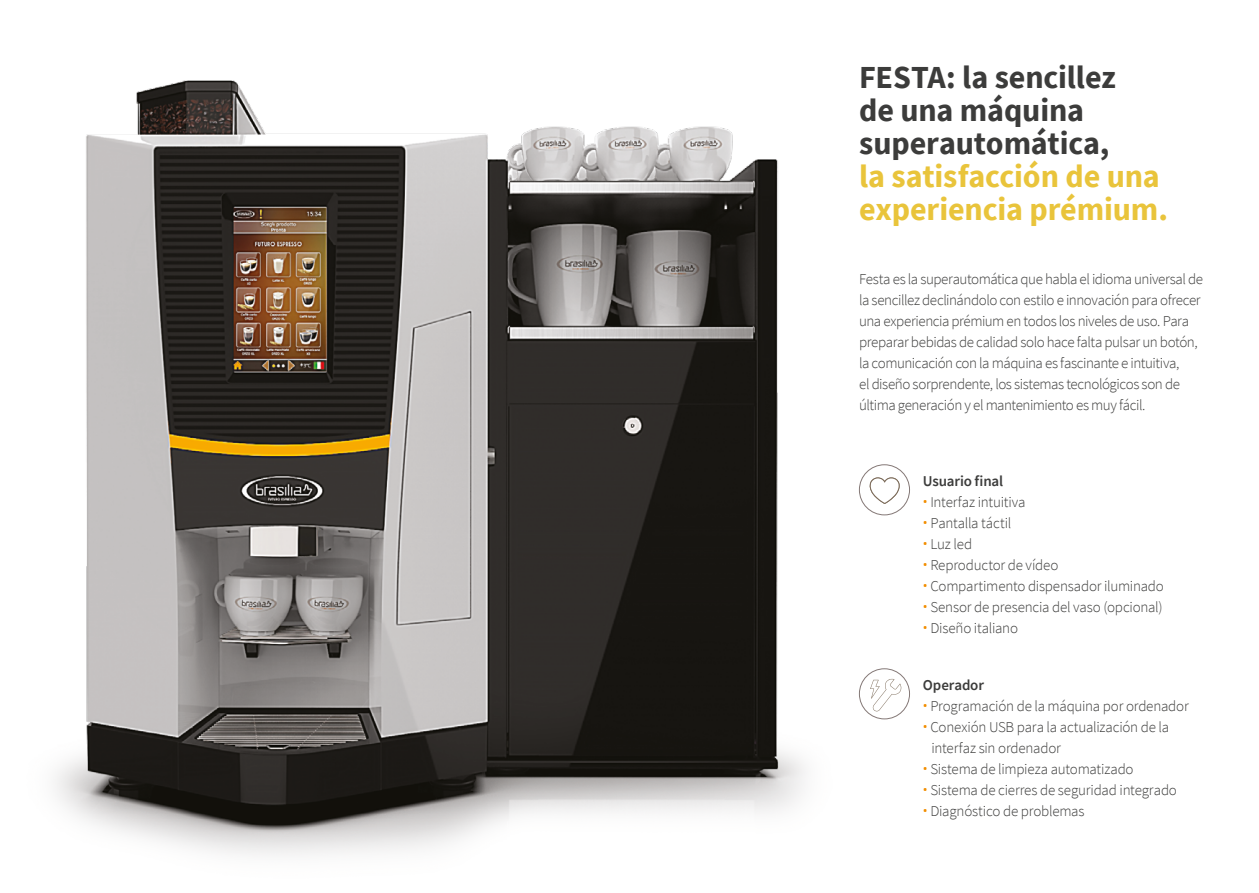
<style>
.page{position:relative;width:1259px;height:893px;background:#fff}
.page>*{position:absolute;margin:0;border:0;box-sizing:border-box;transform-origin:0 0}
.t1{font:700 32.1px/33px "Source Sans Pro";letter-spacing:-.005em;color:#3c3c3b}
.t2{font:700 32.1px/33px "Source Sans Pro";letter-spacing:-.005em;color:#e9c43b}
.t3{font:300 15px/21px "Source Sans Pro";letter-spacing:-.02em;color:#3c3c3b}
.t4{font:600 15px "Source Sans Pro";letter-spacing:-.01em;color:#3c3c3b}
.s1{font-family:"Roboto";color:#f28e00}
</style>
<div class="page">
<img style="left:55px;top:80px;width:855px;height:775px">
<div style="left:859px;top:465px;width:50px;height:50px;border:1px solid #847876;border-radius:50%"></div>
<svg style="left:870px;top:477px;width:29px;height:27px"></svg>
<div style="left:859px;top:668px;width:50px;height:51px;border:1px solid #847876;border-radius:50%"></div>
<svg style="left:870px;top:678px;width:31px;height:33px"></svg>
<h1 class="t1" style="left:859px;top:60px;width:258px">FESTA: la sencillez de una máquina superautomática,</h1>
<h1 class="t2" style="left:859px;top:159px;width:310px">la satisfacción de una experiencia prémium.</h1>
<p class="t3" style="left:859px;top:268px;width:345px">Festa es la superautomática que habla el idioma universal de la sencillez declinándolo con estilo e innovación para ofrecer una experiencia prémium en todos los niveles de uso. Para preparar bebidas de calidad solo hace falta pulsar un botón, la comunicación con la máquina es fascinante e intuitiva,<br>el diseño sorprendente, los sistemas tecnológicos son de última generación y el mantenimiento es muy fácil.</p>
<p class="t4" style="left:923px;top:472px;width:82px">Usuario final</p>
<p class="t3" style="left:923px;top:492px;width:104px"><span class="s1">•</span> Interfaz intuitiva</p>
<p class="t3" style="left:923px;top:513px;width:90px"><span class="s1">•</span> Pantalla táctil</p>
<p class="t3" style="left:923px;top:534px;width:51px"><span class="s1">•</span> Luz led</p>
<p class="t3" style="left:923px;top:555px;width:137px"><span class="s1">•</span> Reproductor de vídeo</p>
<p class="t3" style="left:923px;top:576px;width:242px"><span class="s1">•</span> Compartimento dispensador iluminado</p>
<p class="t3" style="left:923px;top:597px;width:241px"><span class="s1">•</span> Sensor de presencia del vaso (opcional)</p>
<p class="t3" style="left:923px;top:618px;width:97px"><span class="s1">•</span> Diseño italiano</p>
<p class="t4" style="left:923px;top:676px;width:62px">Operador</p>
<p class="t3" style="left:923px;top:696px;width:267px"><span class="s1">•</span> Programación de la máquina por ordenador</p>
<p class="t3" style="left:931px;top:717px;width:239px;text-indent:-9px"><span class="s1">•</span> Conexión USB para la actualización de la interfaz sin ordenador</p>
<p class="t3" style="left:923px;top:759px;width:212px"><span class="s1">•</span> Sistema de limpieza automatizado</p>
<p class="t3" style="left:923px;top:780px;width:255px"><span class="s1">•</span> Sistema de cierres de seguridad integrado</p>
<p class="t3" style="left:923px;top:801px;width:163px"><span class="s1">•</span> Diagnóstico de problemas</p>
</div>
